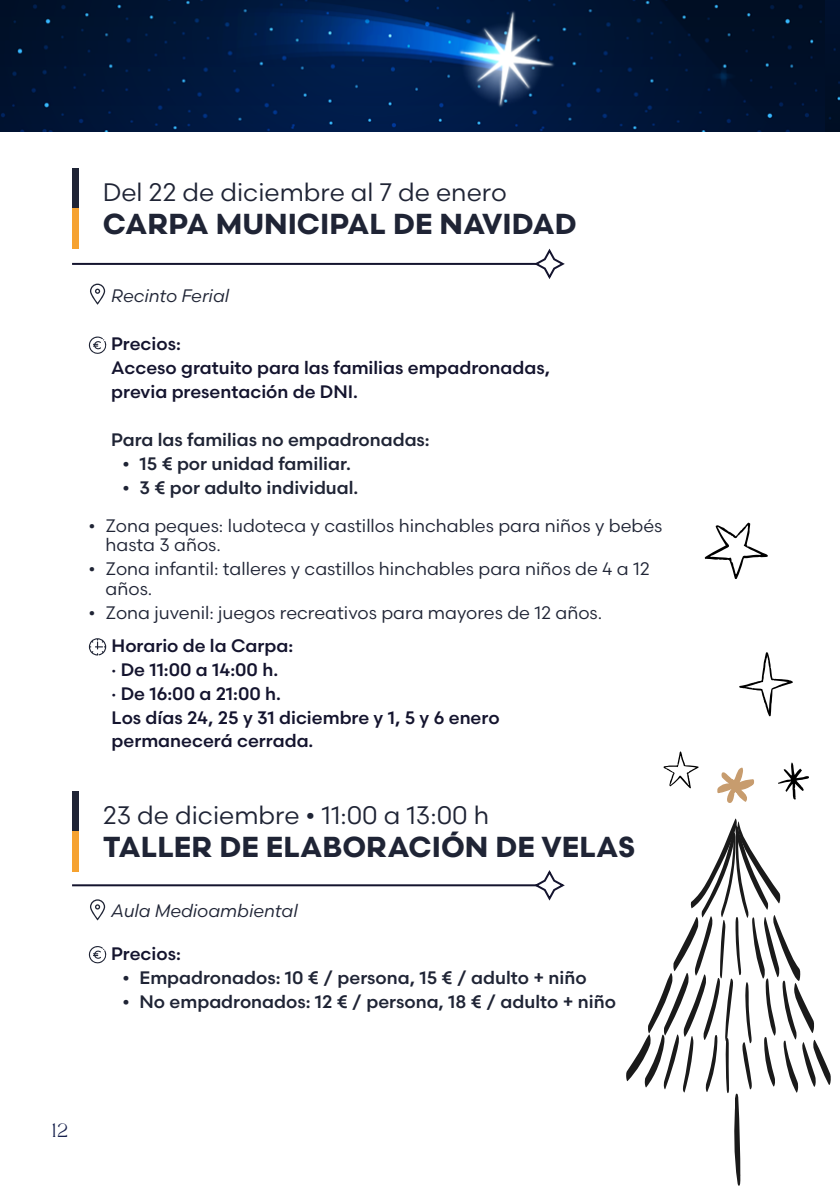
<style>
.page{position:relative;width:840px;height:1191px;background:#fff}
.page>*{position:absolute;margin:0;border:0;box-sizing:border-box;transform-origin:0 0}
.t1{font:700 28.8px "Scandia";color:#1f2435}
.t2{font:25.2px "Scandia";color:#1f2435}
.t3{font:500 18px/24px "Scandia";color:#14142e}
.t4{font:18px/19.8px "Scandia";color:#1f2435}
.t5{font:500 18px "Scandia";color:#1f2435}
.t6{font:italic 18px "Scandia";color:#1f2435}
.t7{font:16px "Sunroll";color:#17214d}
</style>
<div class="page">
<img style="left:0;top:0;width:825px;height:132px">
<div style="left:825px;top:0;width:14px;height:132px;background:#001028"></div>
<svg style="left:89px;top:336px;width:18px;height:18px"></svg>
<svg style="left:532px;top:248px;width:33px;height:31px"></svg>
<hr style="left:72px;top:263px;width:464px;height:2px;background:#14142e">
<div style="left:72px;top:168px;width:7px;height:40px;background:#1f2435"></div>
<div style="left:72px;top:208px;width:7px;height:41px;background:#f6a230"></div>
<svg style="left:90px;top:284px;width:15px;height:21px"></svg>
<svg style="left:89px;top:638px;width:17px;height:17px"></svg>
<svg style="left:532px;top:870px;width:33px;height:31px"></svg>
<hr style="left:72px;top:884px;width:464px;height:2px;background:#14142e">
<div style="left:72px;top:791px;width:7px;height:40px;background:#1f2435"></div>
<div style="left:72px;top:831px;width:7px;height:40px;background:#f6a230"></div>
<svg style="left:90px;top:899px;width:15px;height:21px"></svg>
<svg style="left:89px;top:946px;width:18px;height:18px"></svg>
<svg style="left:626px;top:818px;width:204px;height:368px"></svg>
<svg style="left:717px;top:767px;width:37px;height:36px"></svg>
<svg style="left:663px;top:751px;width:35px;height:37px"></svg>
<svg style="left:704px;top:522px;width:63px;height:57px"></svg>
<svg style="left:778px;top:762px;width:30px;height:38px"></svg>
<svg style="left:739px;top:652px;width:53px;height:64px"></svg>
<h2 class="t2" style="left:103px;top:177px;width:405px">Del 22 de diciembre al 7 de enero</h2>
<h1 class="t1" style="left:103px;top:206px;width:475px">CARPA MUNICIPAL DE NAVIDAD</h1>
<p class="t6" style="left:111px;top:285px;width:119px">Recinto Ferial</p>
<p class="t3" style="left:111px;top:331px;width:440px">Precios:<br>Acceso gratuito para las familias empadronadas, previa presentación de DNI.</p>
<p class="t5" style="left:111px;top:428px;width:320px">Para las familias no empadronadas:</p>
<p class="t5" style="left:122px;top:452px;width:230px">• 15 € por unidad familiar.</p>
<p class="t5" style="left:122px;top:476px;width:237px">• 3 € por adulto individual.</p>
<p class="t4" style="left:105px;top:515px;width:558px;text-indent:-17px">• Zona peques: ludoteca y castillos hinchables para niños y bebés hasta 3 años.</p>
<p class="t4" style="left:105px;top:559px;width:545px;text-indent:-17px">• Zona infantil: talleres y castillos hinchables para niños de 4 a 12 años.</p>
<p class="t4" style="left:88px;top:602px;width:515px">• Zona juvenil: juegos recreativos para mayores de 12 años.</p>
<p class="t3" style="left:111px;top:633px;width:389px">Horario de la Carpa:<br>· De 11:00 a 14:00 h.<br>· De 16:00 a 21:00 h.<br>Los días 24, 25 y 31 diciembre y 1, 5 y 6 enero permanecerá cerrada.</p>
<h2 class="t2" style="left:103px;top:799px;width:388px">23 de diciembre • 11:00 a 13:00 h</h2>
<h1 class="t1" style="left:103px;top:828px;width:534px">TALLER DE ELABORACIÓN DE VELAS</h1>
<p class="t6" style="left:111px;top:899px;width:188px">Aula Medioambiental</p>
<p class="t3" style="left:111px;top:941px;width:71px">Precios:</p>
<p class="t5" style="left:122px;top:966px;width:465px">• Empadronados: 10 € / persona, 15 € / adulto + niño</p>
<p class="t5" style="left:122px;top:990px;width:494px">• No empadronados: 12 € / persona, 18 € / adulto + niño</p>
<p class="t7" style="left:51px;top:1119px;width:18px">12</p>
</div>
